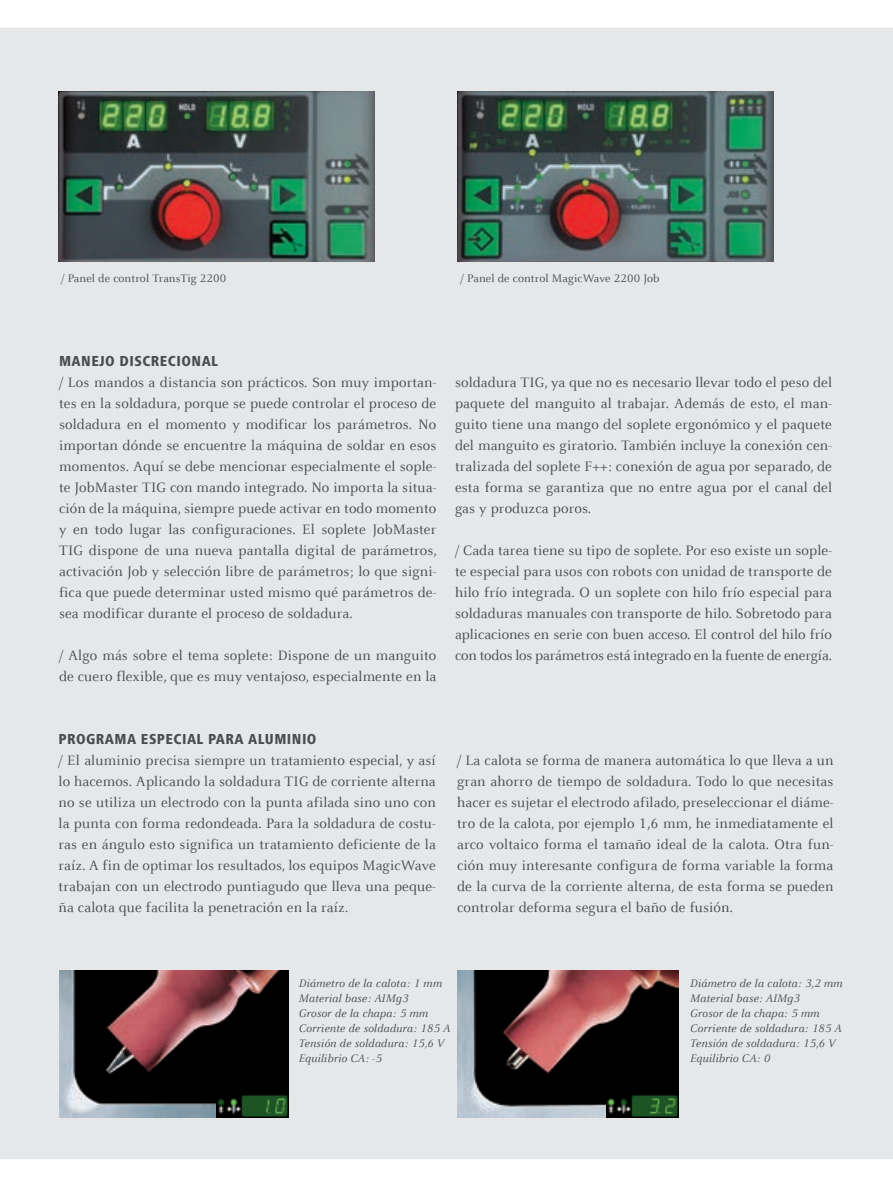
<style>
.page{position:relative;width:893px;height:1191px;background:#fff}
.page>*{position:absolute;margin:0;border:0;box-sizing:border-box;transform-origin:0 0}
.t1{font:15px/21px "Celeste Offc Pro";letter-spacing:.01em;color:#4b4c4d;text-align:justify}
.t2{font:800 condensed 15px "Frutiger Next LTW1 G";letter-spacing:.03em;color:#4b4c4d}
.t3{font:italic 12px/15px "Celeste Offc Pro";letter-spacing:.01em;color:#4b4c4d}
.t4{font:12px "Celeste Offc Pro";letter-spacing:.01em;color:#4b4c4d}
</style>
<div class="page">
<div style="left:0;top:28px;width:893px;height:1131px;background:#e6e7e9"></div>
<img style="left:59px;top:970px;width:229px;height:147px">
<img style="left:216px;top:1095px;width:72px;height:22px">
<img style="left:458px;top:970px;width:221px;height:147px">
<img style="left:606px;top:1095px;width:72px;height:22px">
<img style="left:59px;top:92px;width:316px;height:170px">
<img style="left:457px;top:92px;width:316px;height:170px">
<p class="t4" style="left:61px;top:270px;width:167px">/ Panel de control TransTig 2200</p>
<p class="t4" style="left:461px;top:270px;width:200px">/ Panel de control MagicWave 2200 Job</p>
<p class="t2" style="left:59px;top:352px;width:159px">MANEJO DISCRECIONAL</p>
<p class="t1" style="left:59px;top:371px;width:379px">/ Los mandos a distancia son prácticos. Son muy importan&shy;tes en la soldadura, porque se puede controlar el proceso de soldadura en el momento y modificar los parámetros. No importan dónde se encuentre la máquina de soldar en esos momentos. Aquí se debe mencionar especialmente el sople&shy;te JobMaster TIG con mando integrado. No importa la situa&shy;ción de la máquina, siempre puede activar en todo momento y en todo lugar las configuraciones. El soplete JobMaster TIG dispone de una nueva pantalla digital de parámetros, activación Job y selección libre de parámetros; lo que signi&shy;fica que puede determinar usted mismo qué parámetros de&shy;sea modificar durante el proceso de soldadura.</p>
<p class="t1" style="left:59px;top:644px;width:379px">/ Algo más sobre el tema soplete: Dispone de un manguito de cuero flexible, que es muy ventajoso, especialmente en la</p>
<p class="t1" style="left:455px;top:371px;width:378px">soldadura TIG, ya que no es necesario llevar todo el peso del paquete del manguito al trabajar. Además de esto, el man&shy;guito tiene una mango del soplete ergonómico y el paquete del manguito es giratorio. También incluye la conexión cen&shy;tralizada del soplete F++: conexión de agua por separado, de esta forma se garantiza que no entre agua por el canal del gas y produzca poros.</p>
<p class="t1" style="left:455px;top:539px;width:378px">/ Cada tarea tiene su tipo de soplete. Por eso existe un sople&shy;te especial para usos con robots con unidad de transporte de hilo frío integrada. O un soplete con hilo frío especial para soldaduras manuales con transporte de hilo. Sobretodo para aplicaciones en serie con buen acceso. El control del hilo frío con todos los parámetros está integrado en la fuente de energía.</p>
<p class="t2" style="left:59px;top:730px;width:260px">PROGRAMA ESPECIAL PARA ALUMINIO</p>
<p class="t1" style="left:59px;top:749px;width:379px">/ El aluminio precisa siempre un tratamiento especial, y así lo hacemos. Aplicando la soldadura TIG de corriente alterna no se utiliza un electrodo con la punta afilada sino uno con la punta con forma redondeada. Para la soldadura de costu&shy;ras en ángulo esto significa un tratamiento deficiente de la raíz. A fin de optimar los resultados, los equipos MagicWave trabajan con un electrodo puntiagudo que lleva una peque&shy;ña calota que facilita la penetración en la raíz.</p>
<p class="t1" style="left:457px;top:749px;width:378px">/ La calota se forma de manera automática lo que lleva a un gran ahorro de tiempo de soldadura. Todo lo que necesitas hacer es sujetar el electrodo afilado, preseleccionar el diáme&shy;tro de la calota, por ejemplo 1,6 mm, he inmediatamente el arco voltaico forma el tamaño ideal de la calota. Otra fun&shy;ción muy interesante configura de forma variable la forma de la curva de la corriente alterna, de esta forma se pueden controlar deforma segura el baño de fusión.</p>
<p class="t3" style="left:299px;top:975px;width:153px">Diámetro de la calota: 1 mm<br>Material base: AIMg3<br>Grosor de la chapa: 5 mm<br>Corriente de soldadura: 185 A<br>Tensión de soldadura: 15,6 V<br>Equilibrio CA: -5</p>
<p class="t3" style="left:690px;top:975px;width:154px">Diámetro de la calota: 3,2 mm<br>Material base: AIMg3<br>Grosor de la chapa: 5 mm<br>Corriente de soldadura: 185 A<br>Tensión de soldadura: 15,6 V<br>Equilibrio CA: 0</p>
</div>
